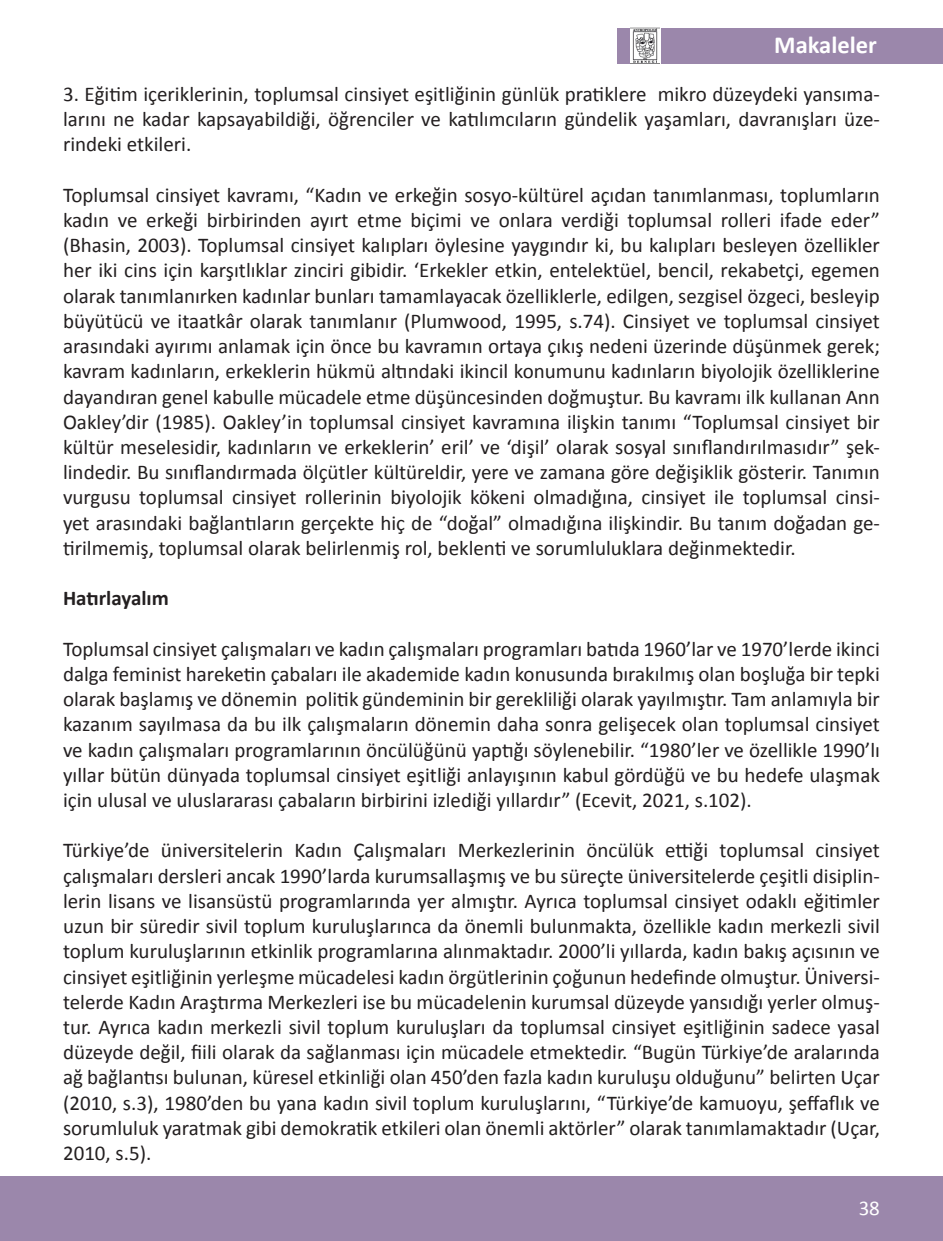
<style>
.page{position:relative;width:943px;height:1241px;background:#fff}
.page>*{position:absolute;margin:0;border:0;box-sizing:border-box;transform-origin:0 0}
.t1{font:700 24.5px "Calibri";color:#fff}
.t2{font:21px/25.2px "Calibri";color:#231f20;text-align:justify}
.t3{font:700 21px "Calibri";color:#231f20}
.t4{font:21px "Calibri";color:#fff}
</style>
<div class="page">
<div style="left:0;top:1176px;width:943px;height:64px;background:#9b87ab"></div>
<div style="left:616px;top:28px;width:326px;height:35px;background:#9b87ab"></div>
<div style="left:630px;top:28px;width:30px;height:36px;background:#fff"></div>
<img style="left:631px;top:28px;width:28px;height:36px">
<p class="t1" style="left:774px;top:27px;width:104px">Makaleler</p>
<p class="t2" style="left:63px;top:81px;width:818px">3. Eğitim içeriklerinin, toplumsal cinsiyet eşitliğinin günlük pratiklere mikro düzeydeki yansıma&shy;larını ne kadar kapsayabildiği, öğrenciler ve katılımcıların gündelik yaşamları, davranışları üze&shy;rindeki etkileri.</p>
<p class="t2" style="left:63px;top:182px;width:818px">Toplumsal cinsiyet kavramı, “Kadın ve erkeğin sosyo-kültürel açıdan tanımlanması, toplumların kadın ve erkeği birbirinden ayırt etme biçimi ve onlara verdiği toplumsal rolleri ifade eder” (Bhasin, 2003). Toplumsal cinsiyet kalıpları öylesine yaygındır ki, bu kalıpları besleyen özellikler her iki cins için karşıtlıklar zinciri gibidir. ‘Erkekler etkin, entelektüel, bencil, rekabetçi, egemen olarak tanımlanırken kadınlar bunları tamamlayacak özelliklerle, edilgen, sezgisel özgeci, besleyip büyütücü ve itaatkâr olarak tanımlanır (Plumwood, 1995, s.74). Cinsiyet ve toplumsal cinsiyet arasındaki ayırımı anlamak için önce bu kavramın ortaya çıkış nedeni üzerinde düşünmek gerek; kavram kadınların, erkeklerin hükmü altındaki ikincil konumunu kadınların biyolojik özelliklerine dayandıran genel kabulle mücadele etme düşüncesinden doğmuştur. Bu kavramı ilk kullanan Ann Oakley’dir (1985). Oakley’in toplumsal cinsiyet kavramına ilişkin tanımı “Toplumsal cinsiyet bir kültür meselesidir, kadınların ve erkeklerin’ eril’ ve ‘dişil’ olarak sosyal sınıflandırılmasıdır” şek&shy;lindedir. Bu sınıflandırmada ölçütler kültüreldir, yere ve zamana göre değişiklik gösterir. Tanımın vurgusu toplumsal cinsiyet rollerinin biyolojik kökeni olmadığına, cinsiyet ile toplumsal cinsi&shy;yet arasındaki bağlantıların gerçekte hiç de “doğal” olmadığına ilişkindir. Bu tanım doğadan ge-</p>
<p class="t2" style="left:63px;top:534px;width:734px">tirilmemiş, toplumsal olarak belirlenmiş rol, beklenti ve sorumluluklara değinmektedir.</p>
<p class="t3" style="left:63px;top:583px;width:107px">Hatırlayalım</p>
<p class="t2" style="left:63px;top:635px;width:818px">Toplumsal cinsiyet çalışmaları ve kadın çalışmaları programları batıda 1960’lar ve 1970’lerde ikinci dalga feminist hareketin çabaları ile akademide kadın konusunda bırakılmış olan boşluğa bir tepki olarak başlamış ve dönemin politik gündeminin bir gerekliliği olarak yayılmıştır. Tam anlamıyla bir kazanım sayılmasa da bu ilk çalışmaların dönemin daha sonra gelişecek olan toplumsal cinsiyet ve kadın çalışmaları programlarının öncülüğünü yaptığı söylenebilir. “1980’ler ve özellikle 1990’lı yıllar bütün dünyada toplumsal cinsiyet eşitliği anlayışının kabul gördüğü ve bu hedefe ulaşmak için ulusal ve uluslararası çabaların birbirini izlediği yıllardır” (Ecevit, 2021, s.102).</p>
<p class="t2" style="left:63px;top:837px;width:818px">Türkiye’de üniversitelerin Kadın Çalışmaları Merkezlerinin öncülük ettiği toplumsal cinsiyet çalışmaları dersleri ancak 1990’larda kurumsallaşmış ve bu süreçte üniversitelerde çeşitli disiplin&shy;lerin lisans ve lisansüstü programlarında yer almıştır. Ayrıca toplumsal cinsiyet odaklı eğitimler uzun bir süredir sivil toplum kuruluşlarınca da önemli bulunmakta, özellikle kadın merkezli sivil toplum kuruluşlarının etkinlik programlarına alınmaktadır. 2000’li yıllarda, kadın bakış açısının ve cinsiyet eşitliğinin yerleşme mücadelesi kadın örgütlerinin çoğunun hedefinde olmuştur. Üniversi&shy;telerde Kadın Araştırma Merkezleri ise bu mücadelenin kurumsal düzeyde yansıdığı yerler olmuş&shy;tur. Ayrıca kadın merkezli sivil toplum kuruluşları da toplumsal cinsiyet eşitliğinin sadece yasal düzeyde değil, fiili olarak da sağlanması için mücadele etmektedir. “Bugün Türkiye’de aralarında ağ bağlantısı bulunan, küresel etkinliği olan 450’den fazla kadın kuruluşu olduğunu” belirten Uçar (2010, s.3), 1980’den bu yana kadın sivil toplum kuruluşlarını, “Türkiye’de kamuoyu, şeffaflık ve sorumluluk yaratmak gibi demokratik etkileri olan önemli aktörler” olarak tanımlamaktadır (Uçar, 2010, s.5).</p>
<p class="t4" style="left:858px;top:1192px;width:23px">38</p>
</div>
